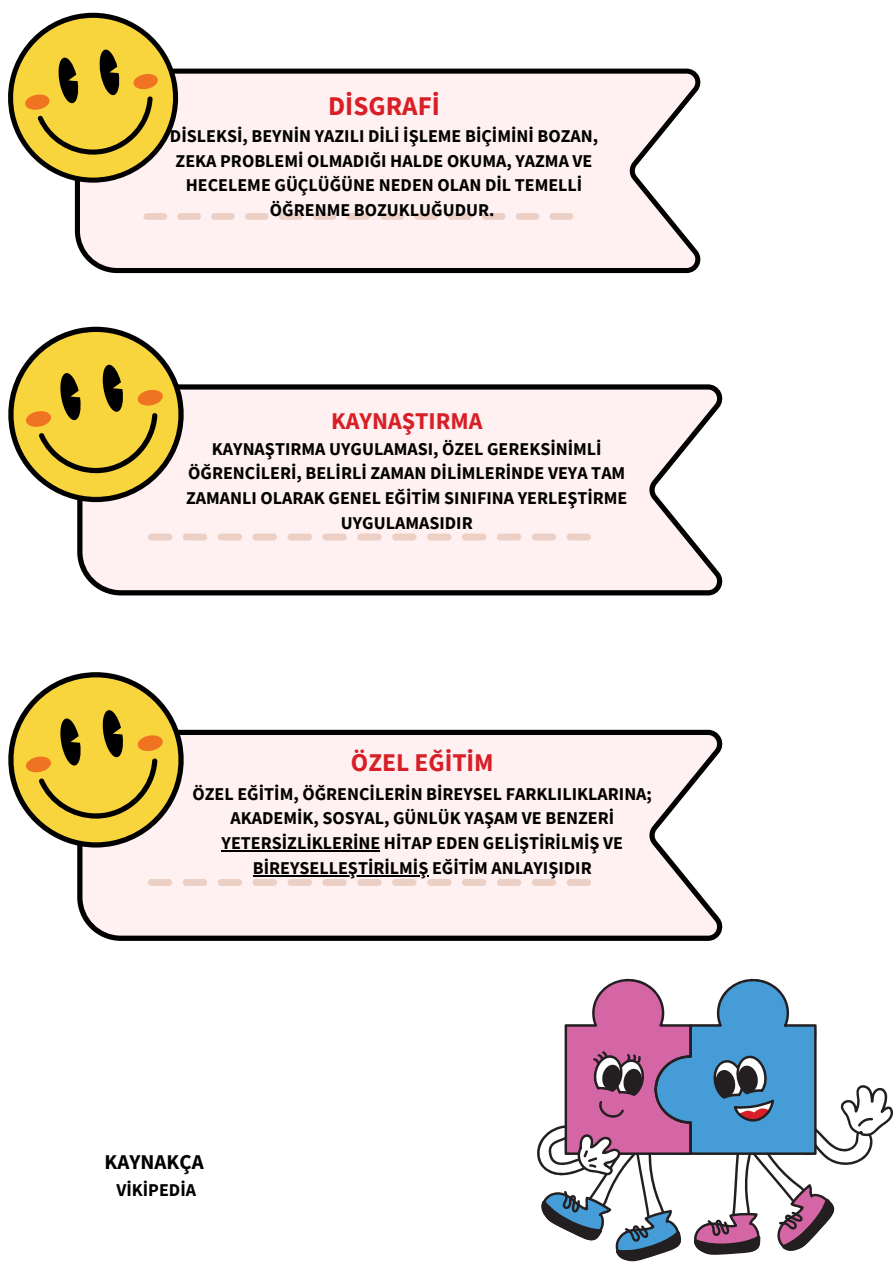
<style>
.page{position:relative;width:894px;height:1264px;background:#fff}
.page>*{position:absolute;margin:0;border:0;box-sizing:border-box;transform-origin:0 0}
.t1{font:700 27px "Source Sans Pro";color:#d81f27}
.t2{font:700 25.5px "Source Sans Pro";color:#d81f27}
.t3{font:700 24px "Source Sans Pro";color:#d81f27}
.t4{font:700 21px "Source Sans Pro";color:#000}
.t5{font:700 18px/24.8px "Source Sans Pro";color:#000;text-align:center}
</style>
<div class="page">
<svg style="left:75px;top:69px;width:626px;height:204px;fill:#fff1f1"></svg>
<svg style="left:8px;top:13px;width:178px;height:170px"></svg>
<svg style="left:143px;top:213px;width:430px;height:7px"></svg>
<svg style="left:77px;top:384px;width:646px;height:211px;fill:#fff1f1"></svg>
<svg style="left:8px;top:327px;width:183px;height:175px"></svg>
<svg style="left:148px;top:533px;width:443px;height:7px"></svg>
<svg style="left:77px;top:729px;width:646px;height:211px;fill:#fff1f1"></svg>
<svg style="left:8px;top:672px;width:183px;height:175px"></svg>
<svg style="left:148px;top:879px;width:443px;height:7px"></svg>
<svg style="left:537px;top:978px;width:355px;height:283px"></svg>
<hr style="left:221px;top:850px;width:159px;height:1px;background:#000">
<hr style="left:253px;top:875px;width:175px;height:1px;background:#000">
<h1 class="t1" style="left:328px;top:88px;width:113px">DİSGRAFİ</h1>
<p class="t5" style="left:170px;top:123px;width:429px">DİSLEKSİ, BEYNİN YAZILI DİLİ İŞLEME BİÇİMİNİ BOZAN, ZEKA PROBLEMİ OLMADIĞI HALDE OKUMA, YAZMA VE HECELEME GÜÇLÜĞÜNE NEDEN OLAN DİL TEMELLİ ÖĞRENME BOZUKLUĞUDUR.</p>
<h3 class="t3" style="left:331px;top:405px;width:153px">KAYNAŞTIRMA</h3>
<p class="t5" style="left:186px;top:436px;width:443px">KAYNAŞTIRMA UYGULAMASI, ÖZEL GEREKSİNİMLİ ÖĞRENCİLERİ, BELİRLİ ZAMAN DİLİMLERİNDE VEYA TAM ZAMANLI OLARAK GENEL EĞİTİM SINIFINA YERLEŞTİRME UYGULAMASIDIR</p>
<h2 class="t2" style="left:351px;top:746px;width:144px">ÖZEL EĞİTİM</h2>
<p class="t5" style="left:192px;top:780px;width:461px">ÖZEL EĞİTİM, ÖĞRENCİLERİN BİREYSEL FARKLILIKLARINA; AKADEMİK, SOSYAL, GÜNLÜK YAŞAM VE BENZERİ YETERSİZLİKLERİNE HİTAP EDEN GELİŞTİRİLMİŞ VE BİREYSELLEŞTİRİLMİŞ EĞİTİM ANLAYIŞIDIR</p>
<p class="t4" style="left:105px;top:1148px;width:101px">KAYNAKÇA</p>
<p class="t5" style="left:116px;top:1177px;width:81px">VİKİPEDİA</p>
</div>
